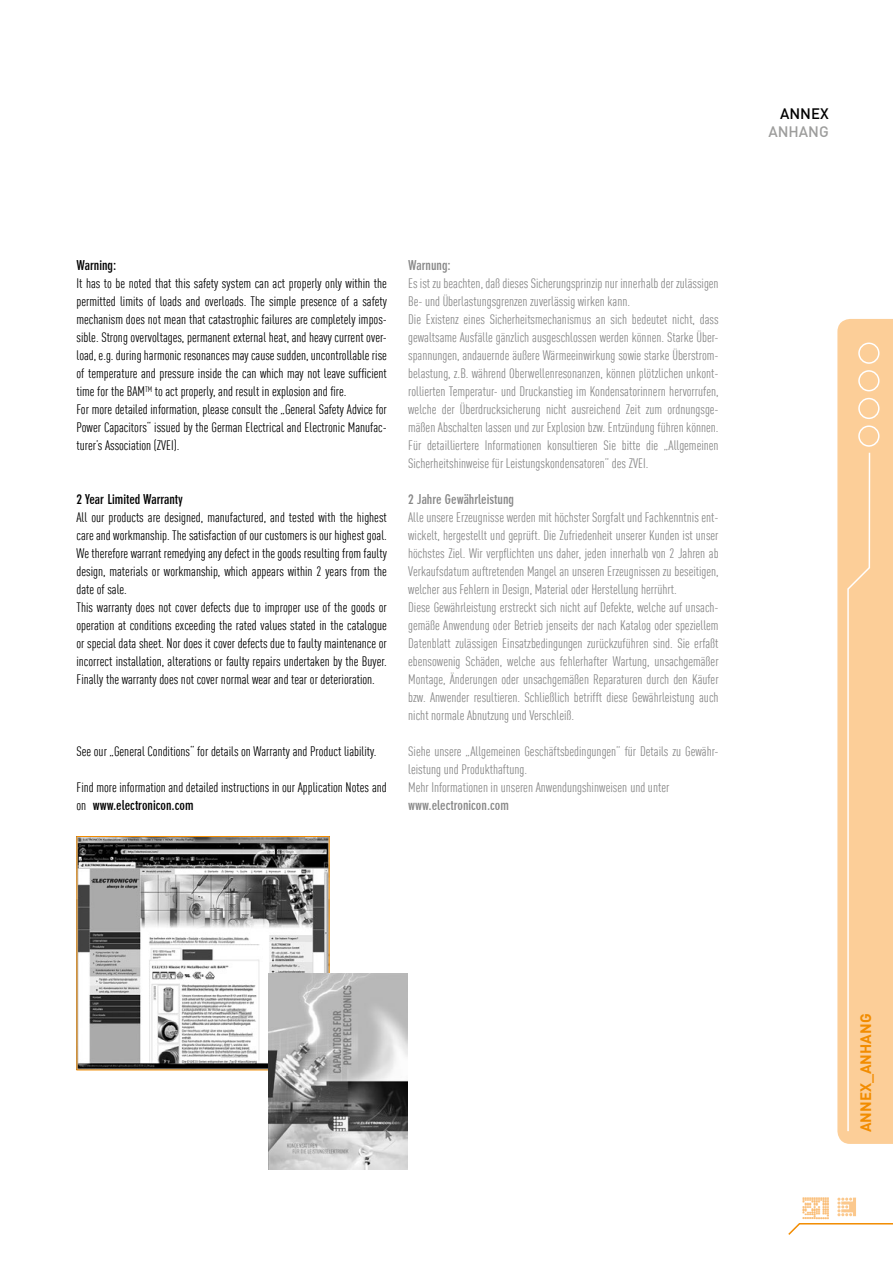
<style>
.page{position:relative;width:893px;height:1263px;background:#fff}
.page>*{position:absolute;margin:0;border:0;box-sizing:border-box;transform-origin:0 0}
.t1{font:22.5px "Dot Matrix Grid";color:#fabc74}
.t2{font:15px "DIN Bold";color:#f28c00}
.t3{font:15px "DIN Medium";color:#9d9d9c}
.t4{font:15px "DIN Medium";color:#000}
.t5{font:13.5px/18px "DIN Cond";color:#878787}
.t6{font:13.5px/18px "DIN Cond";color:#000}
.t7{font:700 condensed 13.5px "DIN Neuzeit Grotesk";color:#000}
.t8{font:700 condensed 13.5px "DIN Neuzeit Grotesk";color:#878787}
.s1{font-family:"DIN Cond";font-weight:400;font-stretch:normal}
</style>
<div class="page">
<svg style="left:788px;top:1223px;width:105px;height:12px"></svg>
<svg style="left:837px;top:1197px;width:19px;height:19px"></svg>
<div style="left:837px;top:319px;width:56px;height:825px;background:#fcce98"></div>
<svg style="left:847px;top:451px;width:24px;height:682px"></svg>
<div style="left:858px;top:342px;width:21px;height:22px;border:2px solid #fff;border-radius:50%"></div>
<div style="left:858px;top:370px;width:21px;height:21px;border:2px solid #fff;border-radius:50%"></div>
<div style="left:858px;top:398px;width:21px;height:21px;border:2px solid #fff;border-radius:50%"></div>
<div style="left:858px;top:425px;width:21px;height:22px;border:2px solid #fff;border-radius:50%"></div>
<img style="left:79px;top:838px;width:249px;height:230px">
<div style="left:77px;top:836px;width:253px;height:234px;border:1px solid #f28c00"></div>
<img style="left:269px;top:973px;width:139px;height:196px">
<p class="t7" style="left:77px;top:257px;width:41px">Warning:</p>
<p class="t6" style="left:76px;top:274px;width:312px">It has to be noted that this safety system can act properly only within the permitted limits of loads and overloads. The simple presence of a safety mechanism does not mean that catastrophic failures are completely impos&shy;sible. Strong overvoltages, permanent external heat, and heavy current over&shy;load, e.g. during harmonic resonances may cause sudden, uncontrollable rise of temperature and pressure inside the can which may not leave sufficient time for the BAM<sup>TM</sup> to act properly, and result in explosion and fire.<br>For more detailed information, please consult the „General Safety Advice for Power Capacitors“ issued by the German Electrical and Electronic Manufac&shy;turer’s Association (ZVEI).</p>
<p class="t7" style="left:76px;top:491px;width:108px">2 Year Limited Warranty</p>
<p class="t6" style="left:76px;top:508px;width:312px">All our products are designed, manufactured, and tested with the highest care and workmanship. The satisfaction of our customers is our highest goal.<br>We therefore warrant remedying any defect in the goods resulting from faulty design, materials or workmanship, which appears within 2 years from the date of sale.<br>This warranty does not cover defects due to improper use of the goods or operation at conditions exceeding the rated values stated in the catalogue or special data sheet. Nor does it cover defects due to faulty maintenance or incorrect installation, alterations or faulty repairs undertaken by the Buyer.<br>Finally the warranty does not cover normal wear and tear or deterioration.</p>
<p class="t6" style="left:76px;top:742px;width:302px">See our „General Conditions“ for details on Warranty and Product liability.</p>
<p class="t6" style="left:76px;top:778px;width:312px">Find more information and detailed instructions in our Application Notes and</p>
<p class="t7" style="left:76px;top:797px;width:119px"><span class="s1">on</span> www.electronicon.com</p>
<p class="t8" style="left:408px;top:257px;width:44px">Warnung:</p>
<p class="t5" style="left:408px;top:274px;width:312px">Es ist zu beachten, daß dieses Sicherungsprinzip nur innerhalb der zulässigen Be- und Überlastungsgrenzen zuverlässig wirken kann.<br>Die Existenz eines Sicherheitsmechanismus an sich bedeutet nicht, dass gewaltsame Ausfälle gänzlich ausgeschlossen werden können. Starke Über&shy;spannungen, andauernde äußere Wärmeeinwirkung sowie starke Überstrom&shy;belastung, z.B. während Oberwellenresonanzen, können plötzlichen unkont&shy;rollierten Temperatur- und Druckanstieg im Kondensatorinnern hervorrufen, welche der Überdrucksicherung nicht ausreichend Zeit zum ordnungsge&shy;mäßen Abschalten lassen und zur Explosion bzw. Entzündung führen können.<br>Für detailliertere Informationen konsultieren Sie bitte die „Allgemeinen Sicherheitshinweise für Leistungskondensatoren” des ZVEI.</p>
<p class="t8" style="left:408px;top:491px;width:107px">2 Jahre Gewährleistung</p>
<p class="t5" style="left:408px;top:508px;width:312px">Alle unsere Erzeugnisse werden mit höchster Sorgfalt und Fachkenntnis ent&shy;wickelt, hergestellt und geprüft. Die Zufriedenheit unserer Kunden ist unser höchstes Ziel. Wir verpflichten uns daher, jeden innerhalb von 2 Jahren ab Verkaufsdatum auftretenden Mangel an unseren Erzeugnissen zu beseitigen, welcher aus Fehlern in Design, Material oder Herstellung herrührt.<br>Diese Gewährleistung erstreckt sich nicht auf Defekte, welche auf unsach&shy;gemäße Anwendung oder Betrieb jenseits der nach Katalog oder speziellem Datenblatt zulässigen Einsatzbedingungen zurückzuführen sind. Sie erfaßt ebensowenig Schäden, welche aus fehlerhafter Wartung, unsachgemäßer Montage, Änderungen oder unsachgemäßen Reparaturen durch den Käufer bzw. Anwender resultieren. Schließlich betrifft diese Gewährleistung auch nicht normale Abnutzung und Verschleiß.</p>
<p class="t5" style="left:408px;top:742px;width:312px">Siehe unsere „Allgemeinen Geschäftsbedingungen” für Details zu Gewähr&shy;leistung und Produkthaftung.<br>Mehr Informationen in unseren Anwendungshinweisen und unter</p>
<p class="t8" style="left:408px;top:797px;width:102px">www.electronicon.com</p>
<p class="t4" style="left:780px;top:104px;width:50px">ANNEX</p>
<p class="t3" style="left:768px;top:122px;width:62px">ANHANG</p>
<h1 class="t1" style="left:801px;top:1197px;width:28px">21</h1>
<p class="t2" style="left:856px;top:1132px;width:120px;rotate:-90deg">ANNEX_ANHANG</p>
</div>
